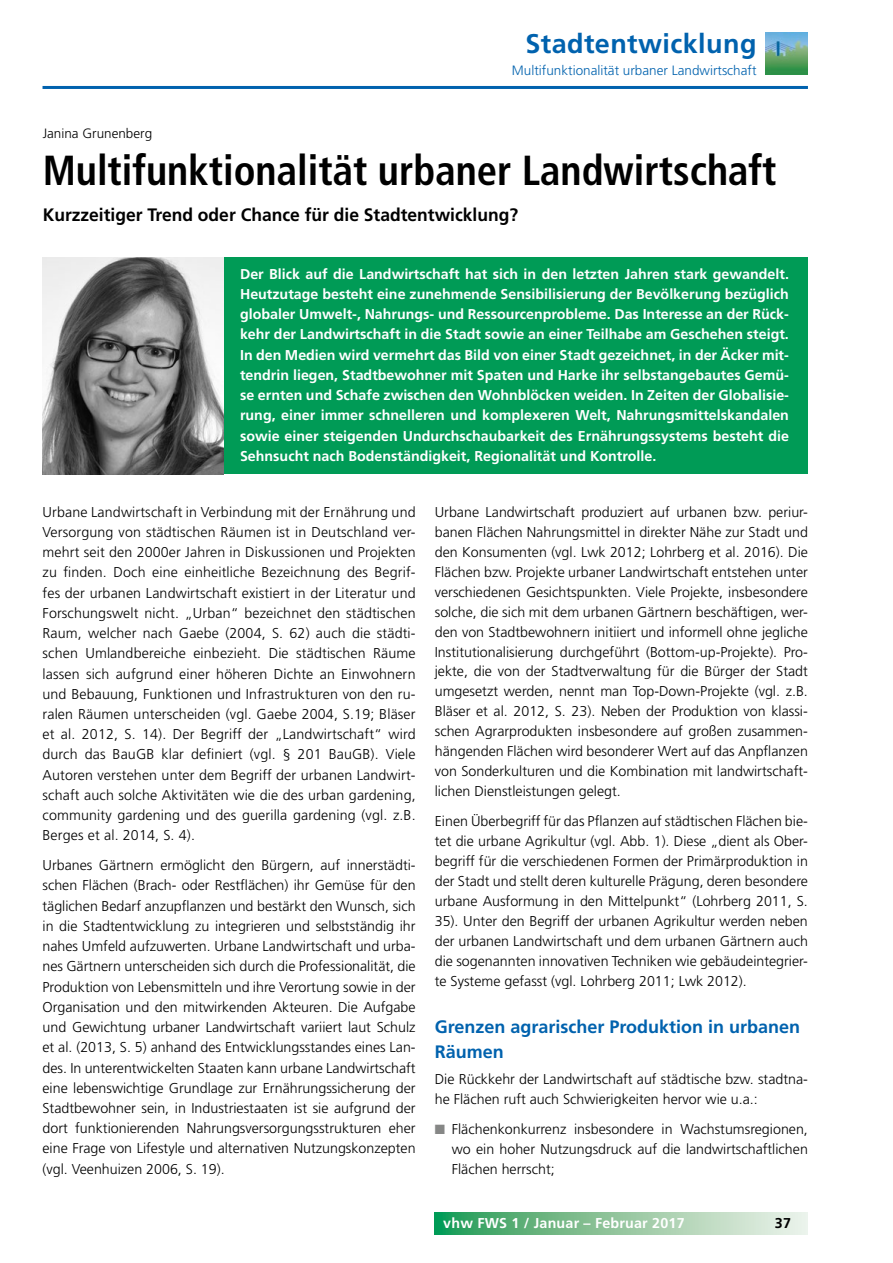
<style>
.page{position:relative;width:893px;height:1263px;background:#fff}
.page>*{position:absolute;margin:0;border:0;box-sizing:border-box;transform-origin:0 0}
.t1{font:700 condensed 42px "Frutiger LT";color:#000}
.t2{font:700 27px "Frutiger LT";letter-spacing:.015em;color:#0062ae}
.t3{font:700 18px "Frutiger LT";color:#000}
.t4{font:700 18px/24.5px "Frutiger LT";color:#0062ae}
.t5{font:300 14.25px/20.2px "Frutiger LT";color:#000;text-align:justify}
.t6{font:700 14.25px/20.2px "Frutiger LT";color:#fff;text-align:justify}
.t7{font:700 14.25px "Frutiger LT";color:#000}
.t8{font:300 13.5px "Frutiger LT";color:#0062ae}
.t9{font:300 13.5px "Frutiger CE";color:#000}
.s1{color:#868786}
</style>
<div class="page">
<hr style="left:43px;top:86px;width:765px;height:3px;background:#0062ae">
<svg style="left:435px;top:1213px;width:373px;height:21px;background:#8ec69f"></svg>
<img style="left:766px;top:32px;width:42px;height:43px">
<div style="left:43px;top:257px;width:765px;height:217px;background:#009b56"></div>
<img style="left:43px;top:257px;width:180px;height:217px">
<h2 class="t2" style="left:525px;top:28px;width:233px">Stadtentwicklung</h2>
<p class="t8" style="left:512px;top:62px;width:246px">Multifunktionalität urbaner Landwirtschaft</p>
<p class="t9" style="left:43px;top:126px;width:111px">Janina Grunenberg</p>
<h1 class="t1" style="left:43px;top:145px;width:735px">Multifunktionalität urbaner Landwirtschaft</h1>
<p class="t3" style="left:43px;top:205px;width:477px">Kurzzeitiger Trend oder Chance für die Stadtentwicklung?</p>
<p class="t6" style="left:240px;top:263px;width:550px">Der Blick auf die Landwirtschaft hat sich in den letzten Jahren stark gewandelt.<br>Heutzutage besteht eine zunehmende Sensibilisierung der Bevölkerung bezüglich globaler Umwelt-, Nahrungs- und Ressourcenprobleme. Das Interesse an der Rück&shy;kehr der Landwirtschaft in die Stadt sowie an einer Teilhabe am Geschehen steigt.<br>In den Medien wird vermehrt das Bild von einer Stadt gezeichnet, in der Äcker mit&shy;tendrin liegen, Stadtbewohner mit Spaten und Harke ihr selbstangebautes Gemü&shy;se ernten und Schafe zwischen den Wohnblöcken weiden. In Zeiten der Globalisie&shy;rung, einer immer schnelleren und komplexeren Welt, Nahrungsmittelskandalen sowie einer steigenden Undurchschaubarkeit des Ernährungssystems besteht die Sehnsucht nach Bodenständigkeit, Regionalität und Kontrolle.</p>
<p class="t5" style="left:43px;top:502px;width:375px">Urbane Landwirtschaft in Verbindung mit der Ernährung und Versorgung von städtischen Räumen ist in Deutschland ver&shy;mehrt seit den 2000er Jahren in Diskussionen und Projekten zu finden. Doch eine einheitliche Bezeichnung des Begrif&shy;fes der urbanen Landwirtschaft existiert in der Literatur und Forschungswelt nicht. „Urban“ bezeichnet den städtischen Raum, welcher nach Gaebe (2004, S. 62) auch die städti&shy;schen Umlandbereiche einbezieht. Die städtischen Räume lassen sich aufgrund einer höheren Dichte an Einwohnern und Bebauung, Funktionen und Infrastrukturen von den ru&shy;ralen Räumen unterscheiden (vgl. Gaebe 2004, S.19; Bläser et al. 2012, S. 14). Der Begriff der „Landwirtschaft“ wird durch das BauGB klar definiert (vgl. § 201 BauGB). Viele Autoren verstehen unter dem Begriff der urbanen Landwirt&shy;schaft auch solche Aktivitäten wie die des urban gardening, community gardening und des guerilla gardening (vgl. z.B.<br>Berges et al. 2014, S. 4).</p>
<p class="t5" style="left:43px;top:855px;width:375px">Urbanes Gärtnern ermöglicht den Bürgern, auf innerstädti&shy;schen Flächen (Brach- oder Restflächen) ihr Gemüse für den täglichen Bedarf anzupflanzen und bestärkt den Wunsch, sich in die Stadtentwicklung zu integrieren und selbstständig ihr nahes Umfeld aufzuwerten. Urbane Landwirtschaft und urba&shy;nes Gärtnern unterscheiden sich durch die Professionalität, die Produktion von Lebensmitteln und ihre Verortung sowie in der Organisation und den mitwirkenden Akteuren. Die Aufgabe und Gewichtung urbaner Landwirtschaft variiert laut Schulz et al. (2013, S. 5) anhand des Entwicklungsstandes eines Lan&shy;des. In unterentwickelten Staaten kann urbane Landwirtschaft eine lebenswichtige Grundlage zur Ernährungssicherung der Stadtbewohner sein, in Industriestaaten ist sie aufgrund der dort funktionierenden Nahrungsversorgungsstrukturen eher eine Frage von Lifestyle und alternativen Nutzungskonzepten (vgl. Veenhuizen 2006, S. 19).</p>
<p class="t5" style="left:435px;top:502px;width:375px">Urbane Landwirtschaft produziert auf urbanen bzw. periur&shy;banen Flächen Nahrungsmittel in direkter Nähe zur Stadt und den Konsumenten (vgl. Lwk 2012; Lohrberg et al. 2016). Die Flächen bzw. Projekte urbaner Landwirtschaft entstehen unter verschiedenen Gesichtspunkten. Viele Projekte, insbesondere solche, die sich mit dem urbanen Gärtnern beschäftigen, wer&shy;den von Stadtbewohnern initiiert und informell ohne jegliche Institutionalisierung durchgeführt (Bottom-up-Projekte). Pro&shy;jekte, die von der Stadtverwaltung für die Bürger der Stadt umgesetzt werden, nennt man Top-Down-Projekte (vgl. z.B.<br>Bläser et al. 2012, S. 23). Neben der Produktion von klassi&shy;schen Agrarprodukten insbesondere auf großen zusammen&shy;hängenden Flächen wird besonderer Wert auf das Anpflanzen von Sonderkulturen und die Kombination mit landwirtschaft&shy;lichen Dienstleistungen gelegt.</p>
<p class="t5" style="left:435px;top:811px;width:375px">Einen Überbegriff für das Pflanzen auf städtischen Flächen bie&shy;tet die urbane Agrikultur (vgl. Abb. 1). Diese „dient als Ober&shy;begriff für die verschiedenen Formen der Primärproduktion in der Stadt und stellt deren kulturelle Prägung, deren besondere urbane Ausformung in den Mittelpunkt“ (Lohrberg 2011, S.<br>35). Unter den Begriff der urbanen Agrikultur werden neben der urbanen Landwirtschaft und dem urbanen Gärtnern auch die sogenannten innovativen Techniken wie gebäudeintegrier&shy;te Systeme gefasst (vgl. Lohrberg 2011; Lwk 2012).</p>
<p class="t4" style="left:435px;top:1015px;width:367px">Grenzen agrarischer Produktion in urbanen<br>Räumen</p>
<p class="t5" style="left:435px;top:1069px;width:375px">Die Rückkehr der Landwirtschaft auf städtische bzw. stadtna&shy;he Flächen ruft auch Schwierigkeiten hervor wie u.a.:</p>
<p class="t5" style="left:452px;top:1119px;width:358px;text-indent:-17px"><span class="s1">■</span> Flächenkonkurrenz insbesondere in Wachstumsregionen, wo ein hoher Nutzungsdruck auf die landwirtschaftlichen Flächen herrscht;</p>
<p class="t6" style="left:443px;top:1213px;width:243px">vhw FWS 1 / Januar – Februar 2017</p>
<p class="t7" style="left:775px;top:1214px;width:18px">37</p>
</div>
